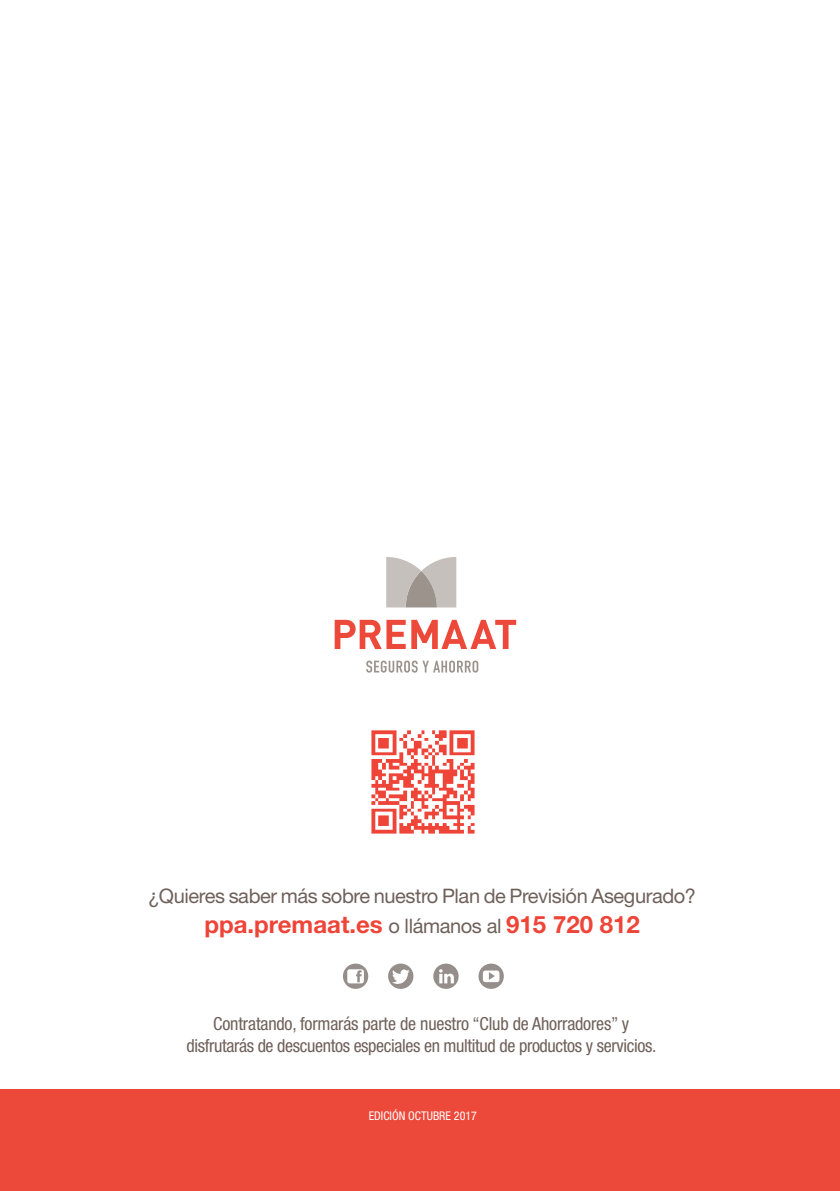
<style>
.page{position:relative;width:840px;height:1191px;background:#fff}
.page>*{position:absolute;margin:0;border:0;box-sizing:border-box;transform-origin:0 0}
.t1{font:700 24px "Helvetica Neue LT Std";color:#ef4438}
.t2{font:20px "Helvetica Neue LT Std";letter-spacing:-.02em;color:#6f605a}
.t3{font:condensed 18px/22px "Helvetica Neue";letter-spacing:-.02em;color:#6f605a;text-align:center}
.t4{font:condensed 12px "Helvetica Neue";color:#fff}
.s1{font-weight:400;font-size:20px;color:#6f605a}
</style>
<div class="page">
<div style="left:0;top:1090px;width:839px;height:101px;background:#ed493a"></div>
<img style="left:371px;top:730px;width:104px;height:104px">
<svg style="left:478px;top:963px;width:25px;height:26px"></svg>
<svg style="left:482px;top:970px;width:17px;height:12px"></svg>
<div style="left:433px;top:963px;width:25px;height:26px;background:#968e8a;border-radius:50%"></div>
<svg style="left:439px;top:969px;width:14px;height:14px"></svg>
<svg style="left:343px;top:963px;width:25px;height:26px"></svg>
<svg style="left:347px;top:969px;width:16px;height:14px"></svg>
<div style="left:388px;top:963px;width:25px;height:26px;background:#968e8a;border-radius:50%"></div>
<svg style="left:392px;top:969px;width:17px;height:15px"></svg>
<svg style="left:334px;top:620px;width:71px;height:29px"></svg>
<svg style="left:411px;top:620px;width:105px;height:29px"></svg>
<svg style="left:366px;top:660px;width:112px;height:12px"></svg>
<svg style="left:386px;top:557px;width:70px;height:50px"></svg>
<p class="t2" style="left:148px;top:884px;width:549px">¿Quieres saber más sobre nuestro Plan de Previsión Asegurado?</p>
<h1 class="t1" style="left:204px;top:910px;width:436px">ppa.premaat.es <span class="s1">o llámanos al</span> 915 720 812</h1>
<p class="t3" style="left:186px;top:1012px;width:471px">Contratando, formarás parte de nuestro “Club de Ahorradores” y disfrutarás de descuentos especiales en multitud de productos y servicios.</p>
<p class="t4" style="left:368px;top:1109px;width:110px">EDICIÓN OCTUBRE 2017</p>
</div>
